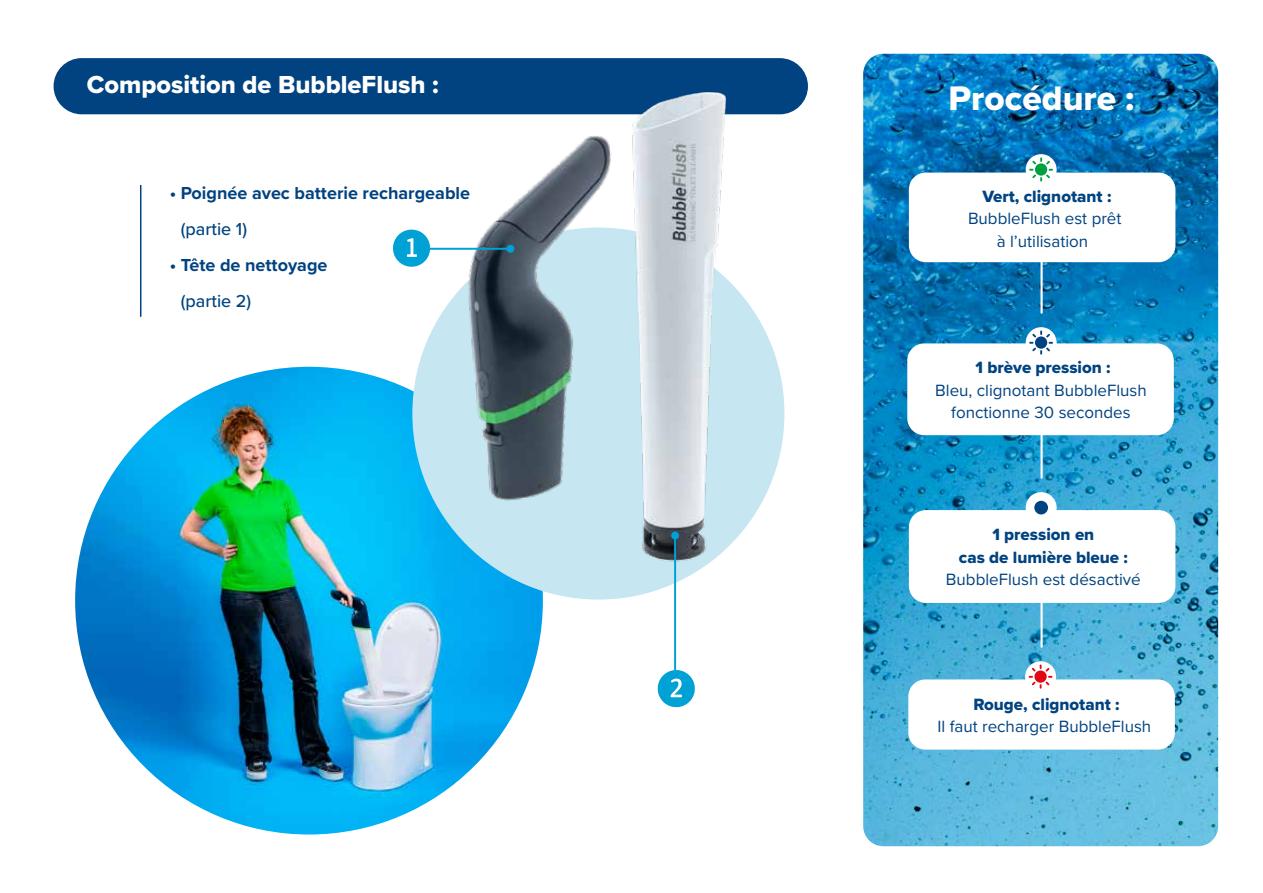
<style>
.page{position:relative;width:1263px;height:893px;background:#fff}
.page>*{position:absolute;margin:0;border:0;box-sizing:border-box;transform-origin:0 0}
.t1{font:35.25px "Proxima Nova Extrabld";color:#fff}
.t2{font:25.5px "Proxima Nova Extrabld";color:#fff}
.t3{font:700 18px "Proxima Nova";color:#004380}
.t4{font:500 18px "Proxima Nova";color:#004380}
.t5{font:16.95px/22.5px "Proxima Nova";color:#004380;text-align:center}
.t6{font:16.95px/22.5px "Proxima Nova Extrabld";color:#004380;text-align:center}
</style>
<div class="page">
<img style="left:75px;top:367px;width:468px;height:467px;border-radius:234px">
<div style="left:54px;top:58px;width:754px;height:56px;background:#004380;border-radius:28px"></div>
<hr style="left:140px;top:185px;width:1px;height:132px;background:#004380">
<div style="left:412px;top:227px;width:372px;height:373px;background:#c6e6f2;border-radius:50%"></div>
<img style="left:863px;top:54px;width:355px;height:792px">
<hr style="left:1040px;top:258px;width:3px;height:55px;background:#fff">
<div style="left:909px;top:173px;width:266px;height:89px;background:#fff;border-radius:17px"></div>
<div style="left:1026px;top:154px;width:31px;height:31px;background:#fff;border-radius:50%"></div>
<svg style="left:1029px;top:157px;width:24px;height:25px"></svg>
<hr style="left:1040px;top:423px;width:3px;height:55px;background:#fff">
<div style="left:907px;top:343px;width:267px;height:92px;background:#fff;border-radius:17px"></div>
<div style="left:1026px;top:327px;width:31px;height:31px;background:#fff;border-radius:50%"></div>
<svg style="left:1029px;top:330px;width:24px;height:25px"></svg>
<div style="left:908px;top:679px;width:267px;height:71px;background:#fff;border-radius:17px"></div>
<div style="left:1025px;top:661px;width:31px;height:31px;background:#fff;border-radius:50%"></div>
<svg style="left:1029px;top:664px;width:23px;height:25px"></svg>
<hr style="left:1040px;top:602px;width:3px;height:45px;background:#fff">
<div style="left:909px;top:510px;width:266px;height:93px;background:#fff;border-radius:17px"></div>
<div style="left:1026px;top:492px;width:31px;height:31px;background:#fff;border-radius:50%"></div>
<div style="left:1034px;top:501px;width:14px;height:13px;background:#004380;border-radius:50%"></div>
<img style="left:603px;top:58px;width:159px;height:555px">
<img style="left:406px;top:105px;width:278px;height:454px">
<hr style="left:674px;top:535px;width:2px;height:139px;background:#00a1d4">
<div style="left:671px;top:531px;width:8px;height:8px;background:#00a1d4;border-radius:50%"></div>
<svg style="left:658px;top:670px;width:37px;height:37px"></svg>
<hr style="left:428px;top:248px;width:82px;height:2px;background:#00a1d4">
<div style="left:506px;top:245px;width:8px;height:8px;background:#00a1d4;border-radius:50%"></div>
<svg style="left:393px;top:230px;width:37px;height:37px"></svg>
<h2 class="t2" style="left:87px;top:66px;width:354px">Composition de BubbleFlush :</h2>
<h1 class="t1" style="left:948px;top:72px;width:187px">Procédure :</h1>
<p class="t3" style="left:170px;top:179px;width:302px">• Poignée avec batterie rechargeable</p>
<p class="t4" style="left:181px;top:215px;width:68px">(partie 1)</p>
<p class="t3" style="left:170px;top:251px;width:159px">• Tête de nettoyage</p>
<p class="t4" style="left:181px;top:287px;width:72px">(partie 2)</p>
<p class="t6" style="left:982px;top:184px;width:130px">Vert, clignotant :</p>
<p class="t5" style="left:968px;top:206px;width:155px">BubbleFlush est prêt à l’utilisation</p>
<p class="t6" style="left:975px;top:356px;width:137px">1 brève pression :</p>
<p class="t5" style="left:935px;top:378px;width:213px">Bleu, clignotant BubbleFlush fonctionne 30 secondes</p>
<p class="t6" style="left:959px;top:523px;width:170px">1 pression en<br>cas de lumière bleue :</p>
<p class="t5" style="left:946px;top:567px;width:196px">BubbleFlush est désactivé</p>
<p class="t6" style="left:973px;top:693px;width:148px">Rouge, clignotant :</p>
<p class="t5" style="left:937px;top:715px;width:215px">Il faut recharger BubbleFlush</p>
</div>
